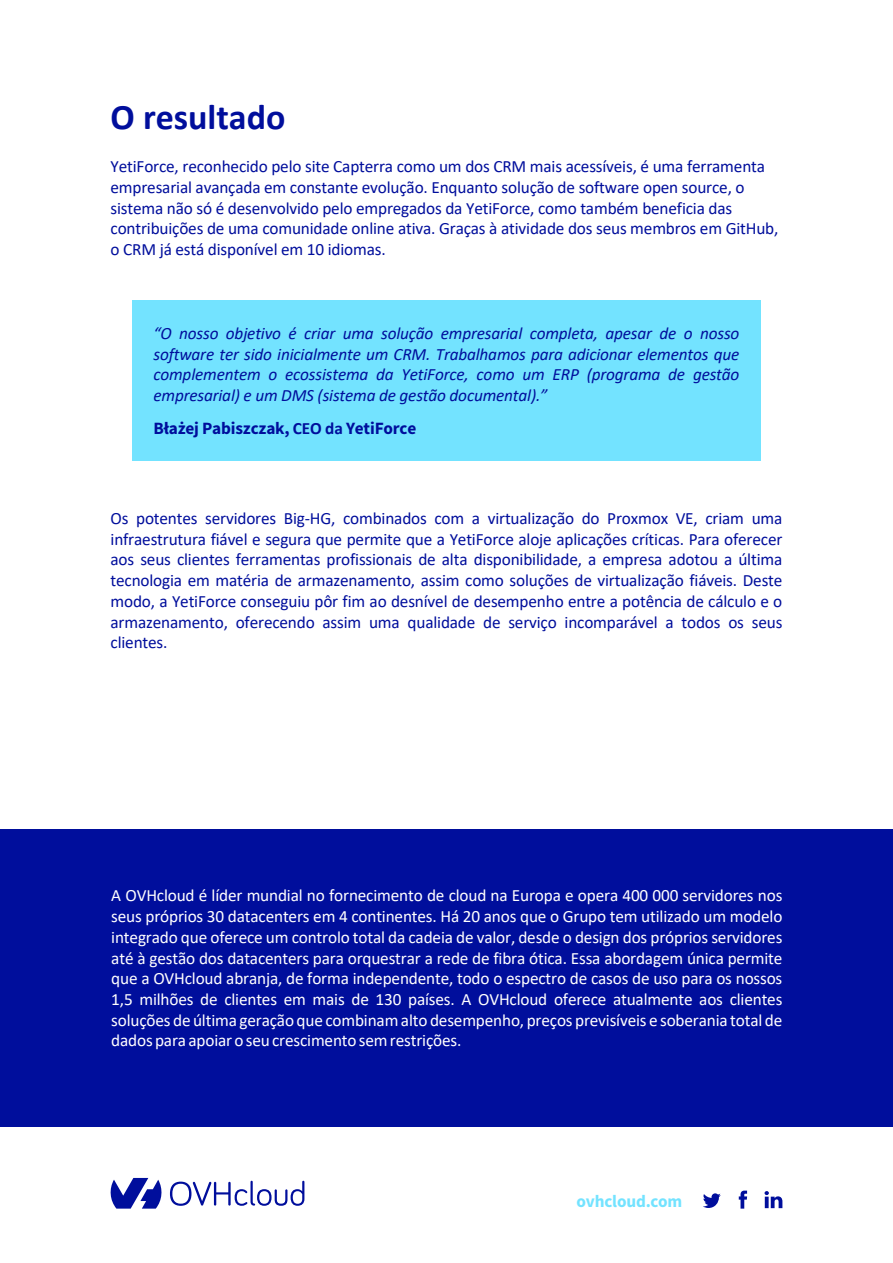
<style>
.page{position:relative;width:893px;height:1263px;background:#fff}
.page>*{position:absolute;margin:0;border:0;box-sizing:border-box;transform-origin:0 0}
.t1{font:700 36px "Calibri";color:#000e9c}
.t2{font:17.25px/20.7px "Calibri";letter-spacing:-.01em;color:#000e9c}
.t3{font:17.25px/20.7px "Calibri";letter-spacing:-.01em;color:#fff;text-align:justify}
.t4{font:italic 17.25px/20.7px "Calibri";letter-spacing:-.01em;color:#000e9c;text-align:justify}
.t5{font:700 17.25px "Source Sans Pro";letter-spacing:-.01em;color:#000e9c}
.t6{font:700 17.25px "Source Sans Pro";letter-spacing:-.01em;color:#73e3ff}
.s1{font-family:"Calibri"}
</style>
<div class="page">
<svg style="left:110px;top:1178px;width:52px;height:30px"></svg>
<svg style="left:170px;top:1181px;width:134px;height:25px"></svg>
<svg style="left:739px;top:1190px;width:8px;height:18px"></svg>
<svg style="left:765px;top:1191px;width:17px;height:17px"></svg>
<svg style="left:703px;top:1193px;width:18px;height:15px"></svg>
<div style="left:0;top:829px;width:893px;height:298px;background:#000e9c"></div>
<div style="left:132px;top:300px;width:629px;height:160px;background:#73e3ff"></div>
<h1 class="t1" style="left:111px;top:91px;width:176px">O resultado</h1>
<p class="t2" style="left:111px;top:156px;width:669px">YetiForce, reconhecido pelo site Capterra como um dos CRM mais acessíveis, é uma ferramenta empresarial avançada em constante evolução. Enquanto solução de software open source, o sistema não só é desenvolvido pelo empregados da YetiForce, como também beneficia das contribuições de uma comunidade online ativa. Graças à atividade dos seus membros em GitHub, o CRM já está disponível em 10 idiomas.</p>
<p class="t4" style="left:153px;top:322px;width:587px">“O nosso objetivo é criar uma solução empresarial completa, apesar de o nosso software ter sido inicialmente um CRM. Trabalhamos para adicionar elementos que complementem o ecossistema da YetiForce, como um ERP (programa de gestão empresarial) e um DMS (sistema de gestão documental).”</p>
<p class="t5" style="left:153px;top:416px;width:264px">Błażej Pabiszczak, <span class="s1">CEO da</span> YetiForce</p>
<p class="t2" style="left:111px;top:507px;width:673px;text-align:justify">Os potentes servidores Big-HG, combinados com a virtualização do Proxmox VE, criam uma infraestrutura fiável e segura que permite que a YetiForce aloje aplicações críticas. Para oferecer aos seus clientes ferramentas profissionais de alta disponibilidade, a empresa adotou a última tecnologia em matéria de armazenamento, assim como soluções de virtualização fiáveis. Deste modo, a YetiForce conseguiu pôr fim ao desnível de desempenho entre a potência de cálculo e o armazenamento, oferecendo assim uma qualidade de serviço incomparável a todos os seus clientes.</p>
<p class="t3" style="left:111px;top:885px;width:673px">A OVHcloud é líder mundial no fornecimento de cloud na Europa e opera 400 000 servidores nos seus próprios 30 datacenters em 4 continentes. Há 20 anos que o Grupo tem utilizado um modelo integrado que oferece um controlo total da cadeia de valor, desde o design dos próprios servidores até à gestão dos datacenters para orquestrar a rede de fibra ótica. Essa abordagem única permite que a OVHcloud abranja, de forma independente, todo o espectro de casos de uso para os nossos 1,5 milhões de clientes em mais de 130 países. A OVHcloud oferece atualmente aos clientes soluções de última geração que combinam alto desempenho, preços previsíveis e soberania total de dados para apoiar o seu crescimento sem restrições.</p>
<p class="t6" style="left:577px;top:1190px;width:107px">ovhcloud.com</p>
</div>
